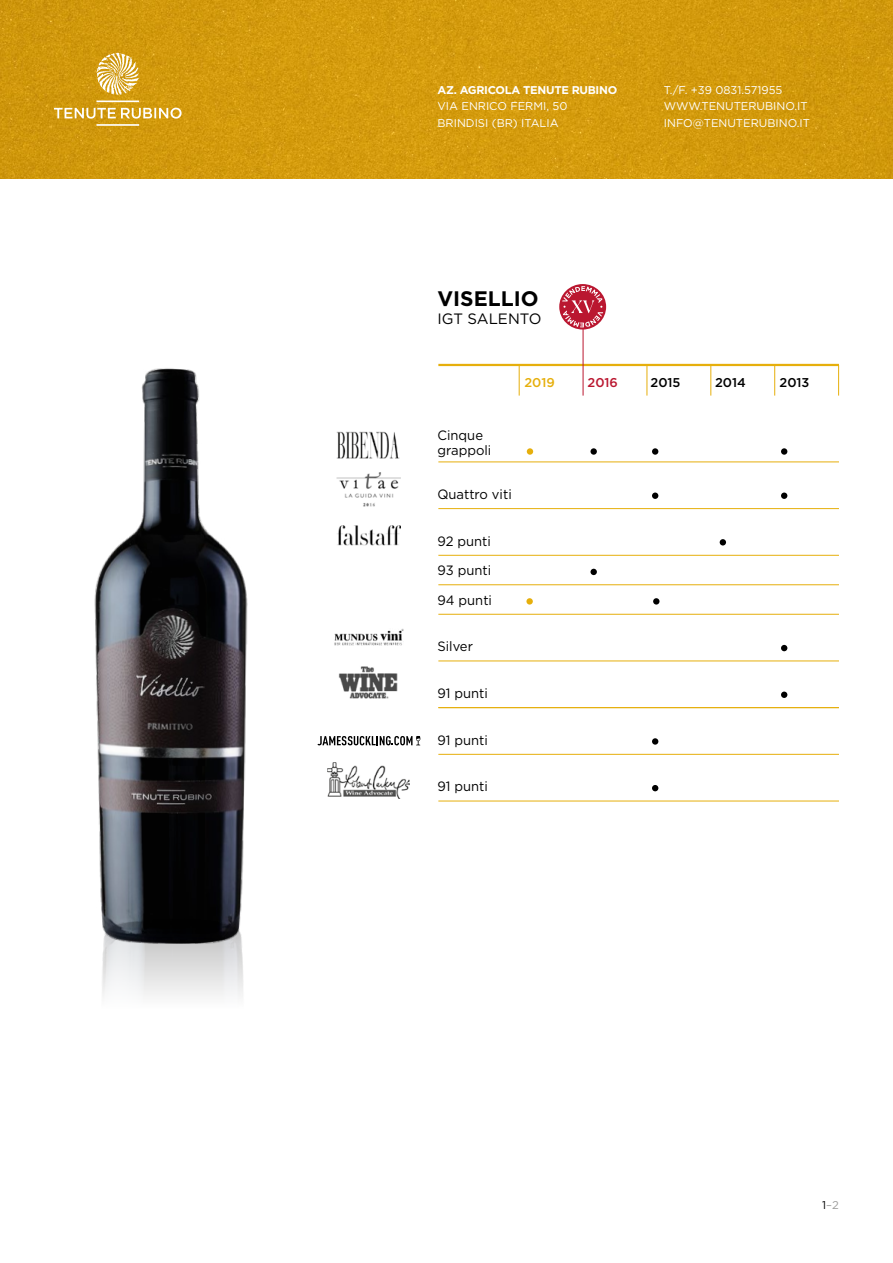
<style>
.page{position:relative;width:893px;height:1263px;background:#fff}
.page>*{position:absolute;margin:0;border:0;box-sizing:border-box;transform-origin:0 0}
.t1{font:700 21px "Gotham";color:#000}
.t2{font:15px "Gotham";color:#000}
.t3{font:13.5px/29.5px "Gotham";color:#000;text-align:justify}
.t4{font:500 12.75px "Gotham";color:#000}
.t5{font:500 12.75px "Gotham";color:#e6af0c}
.t6{font:500 12.75px "Gotham";color:#ba1730}
.t7{font:11.25px/16.5px "Gotham";color:#fff}
.t8{font:700 11.25px "Gotham";letter-spacing:-.025em;color:#fff}
.t9{font:11.25px "Gotham";color:#9d9d9c}
.s1{color:#000}
</style>
<div class="page">
<img style="left:0;top:0;width:893px;height:179px">
<svg style="left:54px;top:53px;width:128px;height:73px;background:#d7a72e"></svg>
<hr style="left:438px;top:754px;width:401px;height:1px;background:#e6af0c">
<hr style="left:438px;top:801px;width:401px;height:1px;background:#e6af0c">
<hr style="left:438px;top:660px;width:401px;height:1px;background:#e6af0c">
<hr style="left:438px;top:707px;width:401px;height:1px;background:#e6af0c">
<hr style="left:438px;top:555px;width:401px;height:1px;background:#e6af0c">
<hr style="left:438px;top:584px;width:401px;height:1px;background:#e6af0c">
<hr style="left:438px;top:614px;width:401px;height:1px;background:#e6af0c">
<hr style="left:438px;top:364px;width:401px;height:2px;background:#e6af0c">
<hr style="left:438px;top:508px;width:401px;height:1px;background:#e6af0c">
<hr style="left:438px;top:461px;width:401px;height:1px;background:#e6af0c">
<div style="left:652px;top:492px;width:6px;height:7px;background:#000;border-radius:50%"></div>
<div style="left:781px;top:492px;width:6px;height:7px;background:#000;border-radius:50%"></div>
<svg style="left:720px;top:539px;width:6px;height:6px"></svg>
<div style="left:590px;top:569px;width:7px;height:6px;background:#000;border-radius:50%"></div>
<div style="left:526px;top:598px;width:7px;height:7px;background:#e6af0c;border-radius:50%"></div>
<div style="left:653px;top:598px;width:6px;height:7px;background:#000;border-radius:50%"></div>
<div style="left:527px;top:448px;width:6px;height:7px;background:#e6af0c;border-radius:50%"></div>
<svg style="left:590px;top:448px;width:7px;height:7px"></svg>
<div style="left:652px;top:448px;width:6px;height:7px;background:#000;border-radius:50%"></div>
<div style="left:781px;top:448px;width:6px;height:7px;background:#000;border-radius:50%"></div>
<hr style="left:647px;top:365px;width:1px;height:31px;background:#e6af0c">
<hr style="left:583px;top:329px;width:1px;height:67px;background:#ba1730">
<hr style="left:519px;top:365px;width:1px;height:31px;background:#e6af0c">
<hr style="left:710px;top:365px;width:1px;height:31px;background:#e6af0c">
<hr style="left:774px;top:365px;width:1px;height:31px;background:#e6af0c">
<hr style="left:838px;top:365px;width:1px;height:31px;background:#e6af0c">
<svg style="left:781px;top:645px;width:6px;height:6px"></svg>
<div style="left:781px;top:691px;width:6px;height:7px;background:#000;border-radius:50%"></div>
<div style="left:652px;top:738px;width:6px;height:7px;background:#000;border-radius:50%"></div>
<svg style="left:652px;top:785px;width:6px;height:6px"></svg>
<img style="left:337px;top:472px;width:64px;height:35px">
<img style="left:337px;top:525px;width:64px;height:21px">
<img style="left:337px;top:431px;width:63px;height:27px">
<img style="left:334px;top:628px;width:70px;height:18px">
<img style="left:338px;top:666px;width:60px;height:33px">
<img style="left:102px;top:943px;width:141px;height:53px">
<img style="left:94px;top:368px;width:154px;height:575px">
<svg style="left:317px;top:736px;width:103px;height:9px"></svg>
<img style="left:327px;top:762px;width:83px;height:37px">
<svg style="left:559px;top:284px;width:47px;height:45px"></svg>
<svg style="left:562px;top:286px;width:41px;height:41px;background:#cc5567"></svg>
<p class="t8" style="left:437px;top:82px;width:181px">AZ. AGRICOLA TENUTE RUBINO</p>
<p class="t7" style="left:437px;top:98px;width:132px">VIA ENRICO FERMI, 50<br>BRINDISI (BR) ITALIA</p>
<p class="t7" style="left:664px;top:81px;width:148px">T./F. +39 0831.571955<br>WWW.TENUTERUBINO.IT<br>INFO@TENUTERUBINO.IT</p>
<h1 class="t1" style="left:437px;top:285px;width:103px">VISELLIO</h1>
<h2 class="t2" style="left:437px;top:309px;width:106px">IGT SALENTO</h2>
<p class="t5" style="left:524px;top:374px;width:32px">2019</p>
<p class="t6" style="left:587px;top:374px;width:32px">2016</p>
<p class="t4" style="left:650px;top:374px;width:31px">2015</p>
<p class="t4" style="left:715px;top:374px;width:32px">2014</p>
<p class="t4" style="left:779px;top:374px;width:31px">2013</p>
<p class="t3" style="left:437px;top:427px;width:55px;line-height:15px">Cinque grappoli</p>
<p class="t3" style="left:437px;top:479px;width:76px">Quattro viti</p>
<p class="t3" style="left:437px;top:526px;width:56px">92 punti 93 punti 94 punti</p>
<p class="t3" style="left:437px;top:631px;width:37px">Silver</p>
<p class="t3" style="left:437px;top:678px;width:52px">91 punti</p>
<p class="t3" style="left:437px;top:725px;width:52px">91 punti</p>
<p class="t3" style="left:437px;top:771px;width:52px">91 punti</p>
<p class="t9" style="left:822px;top:1198px;width:18px"><span class="s1">1</span>–2</p>
</div>
